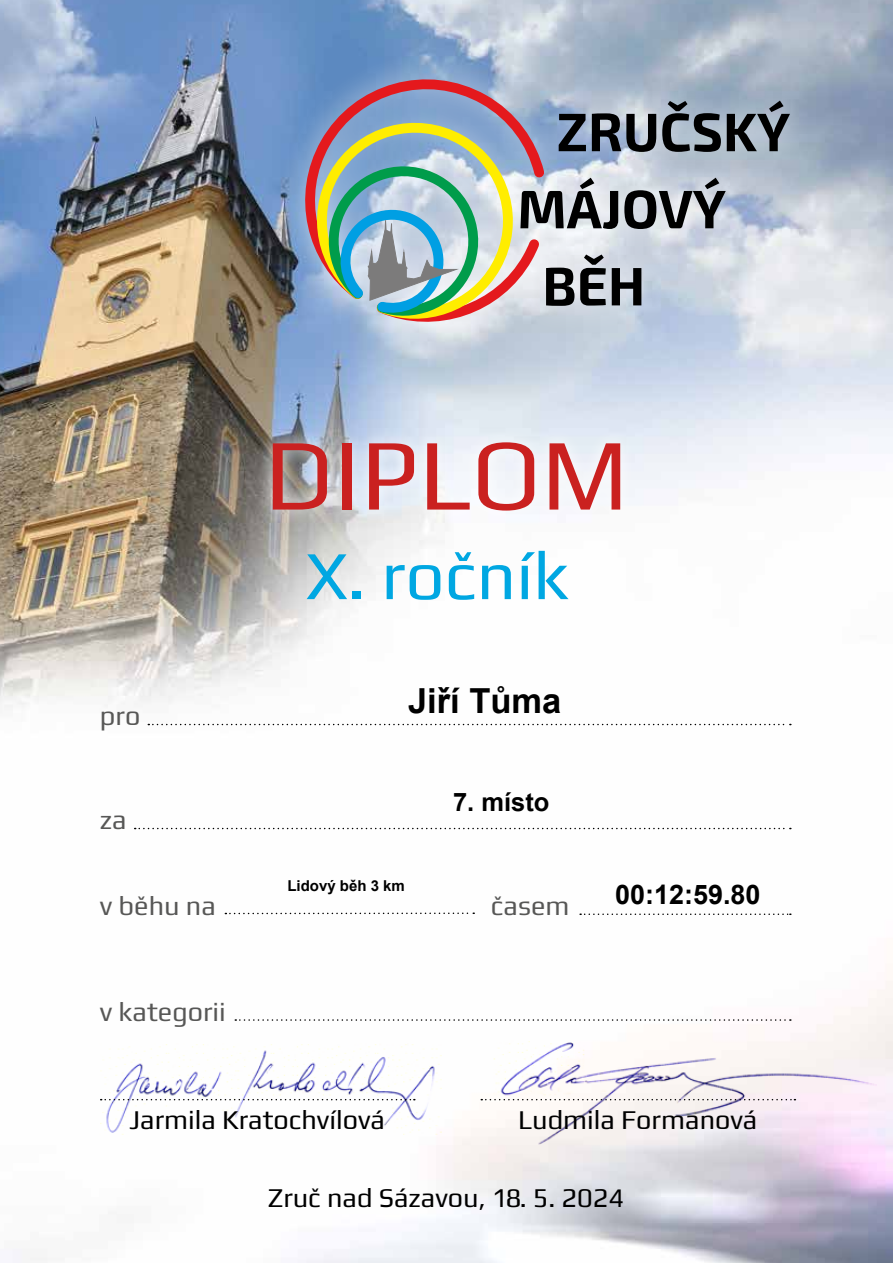
<style>
.page{position:relative;width:893px;height:1263px;background:#fff}
.page>*{position:absolute;margin:0;border:0;box-sizing:border-box;transform-origin:0 0}
.t1{font:102px "Play";color:#ca2120}
.t2{font:69px "Play";color:#00a7e2}
.t3{font:700 34.5px "Arial";color:#000}
.t4{font:27px "Play";color:#000}
.t5{font:27px "Play";color:#575756}
.t6{font:700 27px "Arial";color:#000}
.t7{font:700 25.5px "Arial";color:#000}
.t8{font:700 15px "Arial";color:#000}
.s1{font-style:inherit}
</style>
<div class="page">
<img style="left:0;top:0;width:893px;height:1263px">
<div style="left:278px;top:52px;width:537px;height:297px;background:#fff;opacity:.75"></div>
<svg style="left:296px;top:68px;width:255px;height:262px;background:#9298bb"></svg>
<svg style="left:311px;top:101px;width:479px;height:223px;background:#a3aeb0"></svg>
<svg style="left:481px;top:1099px;width:13px;height:1px"></svg>
<svg style="left:257px;top:428px;width:379px;height:98px"></svg>
<svg style="left:148px;top:724px;width:643px;height:1px"></svg>
<svg style="left:235px;top:1019px;width:556px;height:2px"></svg>
<svg style="left:580px;top:913px;width:211px;height:2px"></svg>
<svg style="left:225px;top:912px;width:249px;height:2px"></svg>
<svg style="left:135px;top:828px;width:656px;height:1px"></svg>
<img style="left:100px;top:1044px;width:342px;height:91px">
<img style="left:494px;top:1040px;width:382px;height:105px">
<h1 class="t1" style="left:264px;top:404px;width:366px">DIPLOM</h1>
<p class="t5" style="left:100px;top:697px;width:42px">pro</p>
<p class="t5" style="left:100px;top:801px;width:28px">za</p>
<h2 class="t2" style="left:306px;top:528px;width:264px">X. ročník</h2>
<p class="t3" style="left:408px;top:678px;width:155px">Jiří Tůma</p>
<p class="t7" style="left:453px;top:785px;width:98px">7. místo</p>
<p class="t8" style="left:287px;top:876px;width:119px">Lidový běh 3 km</p>
<p class="t5" style="left:100px;top:887px;width:117px">v běhu na</p>
<p class="t5" style="left:491px;top:887px;width:80px">časem</p>
<p class="t5" style="left:100px;top:993px;width:127px">v kategorii</p>
<p class="t6" style="left:615px;top:877px;width:147px">00:12:59.80</p>
<p class="t4" style="left:129px;top:1100px;width:257px">Jarmila Kratochvílová</p>
<p class="t4" style="left:518px;top:1100px;width:241px">Ludmila Formanová</p>
<p class="t4" style="left:268px;top:1179px;width:358px">Zruč nad Sázavou, 1<span class="s1">8</span>. 5. 202<span class="s1">4</span></p>
</div>
